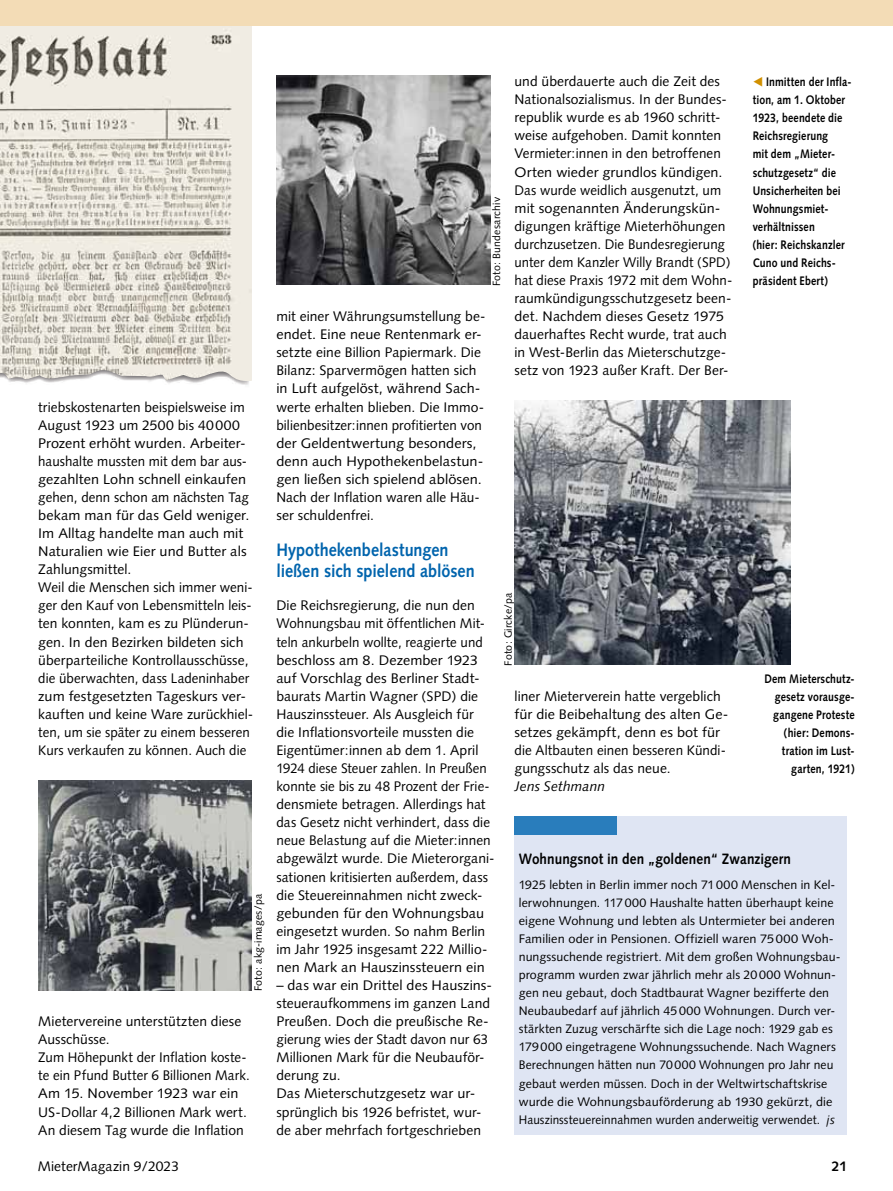
<style>
.page{position:relative;width:893px;height:1191px;background:#fff}
.page>*{position:absolute;margin:0;border:0;box-sizing:border-box;transform-origin:0 0}
.t1{font:700 18px/21px "Syntax";color:#0064ad;scale:.9 1}
.t2{font:700 15px "Syntax";letter-spacing:.005em;color:#000;scale:.9 1}
.t3{font:13.8px/18px "Syntax";letter-spacing:.005em;color:#000}
.t4{font:13.8px/18px "Syntax";letter-spacing:.005em;color:#000;scale:1.04 1}
.t5{font:italic 13.8px "Syntax";letter-spacing:.005em;color:#000}
.t6{font:700 13.8px "Syntax";color:#000}
.t7{font:12.3px/18px "Syntax";letter-spacing:.01em;color:#000}
.t8{font:700 12.3px/18px "Syntax";letter-spacing:.01em;color:#000;text-align:right;scale:.85 1}
.t9{font:10.5px "Syntax";letter-spacing:.015em;color:#000}
.s1{font-family:"European Pi Three";font-weight:400;color:#d19000}
.s2{font-style:italic}
</style>
<div class="page">
<img style="left:0;top:26px;width:252px;height:356px">
<div style="left:0;top:0;width:893px;height:26px;background:#f3dcb6"></div>
<img style="left:276px;top:75px;width:214px;height:210px">
<img style="left:38px;top:780px;width:214px;height:210px">
<div style="left:514px;top:816px;width:333px;height:318px;background:#dfe5f3"></div>
<div style="left:514px;top:816px;width:103px;height:18px;background:#297dbc"></div>
<img style="left:514px;top:401px;width:277px;height:263px">
<p class="t3" style="left:38px;top:398px;width:217px">triebskostenarten beispielsweise im August 1923 um 2500 bis 40 000<br>Prozent erhöht wurden. Arbeiter&shy;haushalte mussten mit dem bar aus&shy;gezahlten Lohn schnell einkaufen gehen, denn schon am nächsten Tag bekam man für das Geld weniger.<br>Im Alltag handelte man auch mit Naturalien wie Eier und Butter als Zahlungsmittel.<br>Weil die Menschen sich immer weni&shy;ger den Kauf von Lebensmitteln leis&shy;ten konnten, kam es zu Plünderun&shy;gen. In den Bezirken bildeten sich überparteiliche Kontrollausschüsse, die überwachten, dass Ladeninhaber zum festgesetzten Tageskurs ver&shy;kauften und keine Ware zurückhiel&shy;ten, um sie später zu einem besseren Kurs verkaufen zu können. Auch die</p>
<p class="t9" style="left:252px;top:991px;width:98px;rotate:-90deg">Foto: akg-images/pa</p>
<p class="t3" style="left:38px;top:1012px;width:213px">Mietervereine unterstützten diese<br>Ausschüsse.<br>Zum Höhepunkt der Inflation koste&shy;te ein Pfund Butter 6 Billionen Mark.<br>Am 15. November 1923 war ein<br>US-Dollar 4,2 Billionen Mark wert.<br>An diesem Tag wurde die Inflation</p>
<p class="t3" style="left:514px;top:72px;width:219px">und überdauerte auch die Zeit des Nationalsozialismus. In der Bundes&shy;republik wurde es ab 1960 schritt&shy;weise aufgehoben. Damit konnten Vermieter:innen in den betroffenen Orten wieder grundlos kündigen.<br>Das wurde weidlich aus genutzt, um mit sogenannten Än derungskün&shy;digungen kräftige Mieterhöhungen durchzusetzen. Die Bundesregierung unter dem Kanzler Willy Brandt (SPD) hat diese Praxis 1972 mit dem Wohn&shy;raumkündigungsschutzgesetz been&shy;det. Nachdem dieses Gesetz 1975 dauerhaftes Recht wurde, trat auch in West-Berlin das Mieterschutzge&shy;setz von 1923 außer Kraft. Der Ber-</p>
<p class="t8" style="left:753px;top:73px;width:118px;text-align:left"><span class="s1">F</span> inmitten der infla&shy;tion, am 1. Oktober<br>1923, beendete die reichsregierung<br>mit dem „Mieter&shy;schutzgesetz“ die unsicherheiten bei<br>Wohnungsmiet&shy;verhältnissen<br>(hier: reichskanzler cuno und reichs&shy;präsident ebert)</p>
<p class="t9" style="left:490px;top:286px;width:90px;rotate:-90deg">Foto: Bundesarchiv</p>
<p class="t3" style="left:276px;top:307px;width:211px">mit einer Währungsumstellung be&shy;endet. Eine neue Rentenmark er&shy;setzte eine Billion Papiermark. Die Bilanz: Sparvermögen hatten sich in Luft aufgelöst, während Sach&shy;werte erhalten blieben. Die Immo&shy;bilienbesitzer:innen profitierten von der Geldentwertung besonders, denn auch Hypothekenbelastun&shy;gen ließen sich spielend ablösen.<br>Nach der Inflation waren alle Häu - ser schuldenfrei.</p>
<h1 class="t1" style="left:276px;top:539px;width:222px">hypothekenbelastungen ließen sich spielend ablösen</h1>
<p class="t3" style="left:276px;top:596px;width:220px">Die Reichsregierung, die nun den Wohnungsbau mit öffentlichen Mit&shy;teln ankurbeln wollte, reagierte und beschloss am 8. Dezember 1923 auf Vorschlag des Berliner Stadt&shy;baurats Martin Wagner (SPD) die Hauszinssteuer. Als Ausgleich für die Inflationsvorteile mussten die Eigentümer:innen ab dem 1. April 1924 diese Steuer zahlen. In Preußen konnte sie bis zu 48 Prozent der Frie&shy;densmiete betragen. Allerdings hat das Gesetz nicht verhindert, dass die neue Belastung auf die Mieter:innen abgewälzt wurde. Die Mieterorgani&shy;sationen kritisierten außerdem, dass die Steuereinnahmen nicht zweck&shy;gebunden für den Wohnungsbau eingesetzt wurden. So nahm Berlin im Jahr 1925 insgesamt 222 Millio&shy;nen Mark an Hauszinssteuern ein</p>
<p class="t4" style="left:276px;top:976px;width:209px">– das war ein Drittel des Hauszins&shy;steueraufkommens im ganzen Land<br>Preußen. Doch die preußische Re&shy;gierung wies der Stadt davon nur 63<br>Millionen Mark für die Neubauför&shy;derung zu.<br>Das Mieterschutzgesetz war ur&shy;sprünglich bis 1926 befristet, wur&shy;de aber mehrfach fortgeschrieben</p>
<p class="t9" style="left:502px;top:665px;width:74px;rotate:-90deg">Foto: Gircke/pa</p>
<p class="t8" style="left:764px;top:669px;width:108px">Dem Mieterschutz&shy;gesetz vorausge&shy;gangene Proteste (hier: Demons - tration im Lust&shy;garten, 1921)</p>
<p class="t3" style="left:514px;top:687px;width:215px">liner Mieterverein hatte vergeblich für die Beibehaltung des alten Ge&shy;setzes gekämpft, denn es bot für die Altbauten einen besseren Kündi&shy;gungsschutz als das neue.</p>
<p class="t5" style="left:514px;top:778px;width:92px">Jens Sethmann</p>
<p class="t2" style="left:519px;top:850px;width:304px">Wohnungsnot in den „goldenen“ zwanzigern</p>
<p class="t7" style="left:519px;top:875px;width:323px">1925 lebten in Berlin immer noch 71 000 Menschen in Kel&shy;lerwohnungen. 117 000 Haushalte hatten überhaupt keine eigene Wohnung und lebten als Untermieter bei anderen Familien oder in Pensionen. Offiziell waren 75 000 Woh&shy;nungssuchende registriert. Mit dem großen Wohnungsbau&shy;programm wurden zwar jährlich mehr als 20 000 Wohnun&shy;gen neu gebaut, doch Stadtbaurat Wagner bezifferte den Neubaubedarf auf jährlich 45 000 Wohnungen. Durch ver&shy;stärkten Zuzug verschärfte sich die Lage noch: 1929 gab es 179000 eingetragene Wohnungssuchende. Nach Wagners Berechnungen hätten nun 70 000 Wohnungen pro Jahr neu gebaut werden müssen. Doch in der Weltwirtschaftskrise wurde die Wohnungsbauförderung ab 1930 gekürzt, die Hauszinssteuereinnahmen wurden anderweitig verwendet. <span class="s2">js</span></p>
<p class="t3" style="left:38px;top:1157px;width:143px">MieterMagazin 9/2023</p>
<p class="t6" style="left:832px;top:1158px;width:17px">21</p>
</div>
